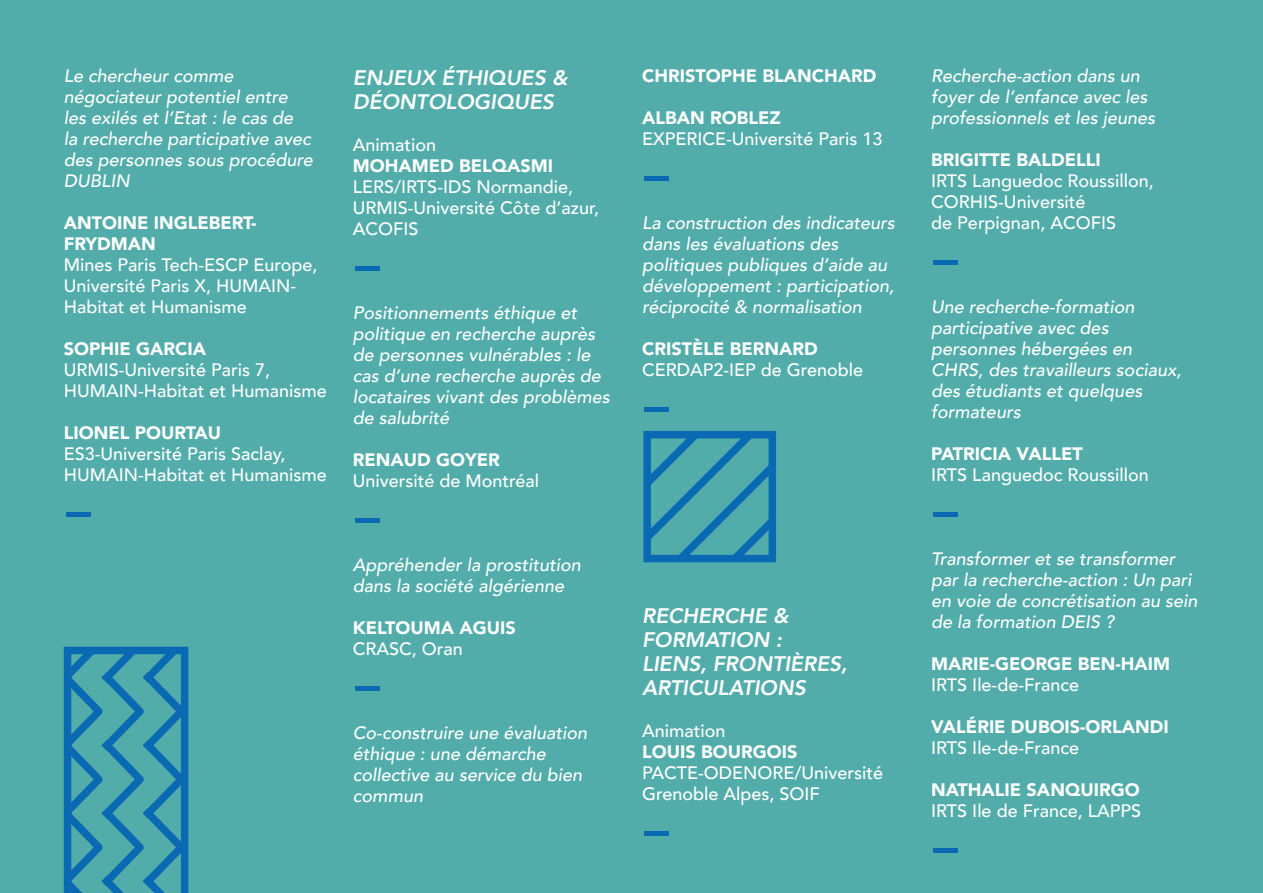
<style>
.page{position:relative;width:1263px;height:893px;background:#52adaa}
.page>*{position:absolute;margin:0;border:0;box-sizing:border-box;transform-origin:0 0}
.t1{font:900 34.65px "Avenir";color:#096ab3;scale:2.86 1}
.t2{font:italic 800 21px/24px "Avenir";color:#fff}
.t3{font:italic 500 18px/21px "Avenir";color:#fff}
.t4{font:500 18px/21px "Avenir";color:#fff}
.t5{font:900 18px/21px "Avenir";color:#fff}
</style>
<div class="page">
<svg style="left:63px;top:646px;width:126px;height:247px"></svg>
<svg style="left:643px;top:431px;width:133px;height:132px"></svg>
<p class="t3" style="left:64px;top:65px;width:251px">Le chercheur comme négociateur potentiel entre les exilés et l’Etat : le cas de<br>la recherche participative avec des personnes sous procédure<br>DUBLIN</p>
<p class="t5" style="left:64px;top:212px;width:194px">ANTOINE INGLEBERT-<br>FRYDMAN</p>
<p class="t4" style="left:64px;top:253px;width:255px">Mines Paris Tech-ESCP Europe,<br>Université Paris X, HUMAIN-<br>Habitat et Humanisme</p>
<p class="t5" style="left:64px;top:338px;width:144px">SOPHIE GARCIA</p>
<p class="t4" style="left:64px;top:358px;width:265px">URMIS-Université Paris 7,<br>HUMAIN-Habitat et Humanisme</p>
<p class="t5" style="left:64px;top:422px;width:159px">LIONEL POURTAU</p>
<p class="t4" style="left:64px;top:442px;width:265px">ES3-Université Paris Saclay,<br>HUMAIN-Habitat et Humanisme</p>
<h1 class="t1" style="left:64px;top:481px;width:12px">-</h1>
<p class="t2" style="left:353px;top:66px;width:216px">ENJEUX ÉTHIQUES &amp;<br>DÉONTOLOGIQUES</p>
<p class="t4" style="left:353px;top:133px;width:85px">Animation</p>
<p class="t5" style="left:353px;top:155px;width:202px">MOHAMED BELQASMI</p>
<p class="t4" style="left:353px;top:175px;width:248px">LERS/IRTS-IDS Normandie,<br>URMIS-Université Côte d’azur,<br>ACOFIS</p>
<h1 class="t1" style="left:353px;top:235px;width:12px">-</h1>
<p class="t3" style="left:353px;top:302px;width:258px">Positionnements éthique et politique en recherche auprès de personnes vulnérables : le cas d’une recherche auprès de locataires vivant des problèmes de salubrité</p>
<p class="t5" style="left:353px;top:449px;width:148px">RENAUD GOYER</p>
<p class="t4" style="left:353px;top:469px;width:188px">Université de Montréal</p>
<h1 class="t1" style="left:353px;top:487px;width:12px">-</h1>
<p class="t3" style="left:353px;top:554px;width:229px">Appréhender la prostitution dans la société algérienne</p>
<p class="t5" style="left:353px;top:617px;width:164px">KELTOUMA AGUIS</p>
<p class="t4" style="left:353px;top:637px;width:112px">CRASC, Oran</p>
<h1 class="t1" style="left:353px;top:655px;width:12px">-</h1>
<p class="t3" style="left:353px;top:722px;width:236px">Co-construire une évaluation éthique : une démarche collective au service du bien commun</p>
<p class="t5" style="left:642px;top:65px;width:236px">CHRISTOPHE BLANCHARD</p>
<p class="t5" style="left:642px;top:107px;width:140px">ALBAN ROBLEZ</p>
<p class="t4" style="left:642px;top:127px;width:242px">EXPERICE-Université Paris 13</p>
<h1 class="t1" style="left:642px;top:145px;width:12px">-</h1>
<p class="t3" style="left:642px;top:212px;width:254px">La construction des indicateurs dans les évaluations des politiques publiques d’aide au développement : participation, réciprocité &amp; normalisation</p>
<p class="t5" style="left:642px;top:338px;width:177px">CRISTÈLE BERNARD</p>
<p class="t4" style="left:642px;top:358px;width:223px">CERDAP2-IEP de Grenoble</p>
<h1 class="t1" style="left:642px;top:376px;width:12px">-</h1>
<p class="t2" style="left:642px;top:604px;width:207px">RECHERCHE &amp;<br>FORMATION :<br>LIENS, FRONTIÈRES,<br>ARTICULATIONS</p>
<p class="t4" style="left:642px;top:719px;width:85px">Animation</p>
<p class="t5" style="left:642px;top:741px;width:157px">LOUIS BOURGOIS</p>
<p class="t4" style="left:642px;top:761px;width:242px">PACTE-ODENORE/Université<br>Grenoble Alpes, SOIF</p>
<h1 class="t1" style="left:642px;top:800px;width:12px">-</h1>
<p class="t3" style="left:931px;top:65px;width:225px">Recherche-action dans un foyer de l’enfance avec les professionnels et les jeunes</p>
<p class="t5" style="left:931px;top:149px;width:171px">BRIGITTE BALDELLI</p>
<p class="t4" style="left:931px;top:169px;width:224px">IRTS Languedoc Roussillon,<br>CORHIS-Université<br>de Perpignan, ACOFIS</p>
<h1 class="t1" style="left:931px;top:229px;width:12px">-</h1>
<p class="t3" style="left:931px;top:296px;width:252px">Une recherche-formation participative avec des personnes hébergées en<br>CHRS, des travailleurs sociaux, des étudiants et quelques formateurs</p>
<p class="t5" style="left:931px;top:443px;width:153px">PATRICIA VALLET</p>
<p class="t4" style="left:931px;top:463px;width:219px">IRTS Languedoc Roussillon</p>
<h1 class="t1" style="left:931px;top:481px;width:12px">-</h1>
<p class="t3" style="left:931px;top:548px;width:268px">Transformer et se transformer par la recherche-action : Un pari en voie de concrétisation au sein de la formation DEIS ?</p>
<p class="t5" style="left:931px;top:653px;width:240px">MARIE-GEORGE BEN-HAIM</p>
<p class="t4" style="left:931px;top:673px;width:149px">IRTS Ile-de-France</p>
<p class="t5" style="left:931px;top:716px;width:239px">VALÉRIE DUBOIS-ORLANDI</p>
<p class="t4" style="left:931px;top:736px;width:149px">IRTS Ile-de-France</p>
<p class="t5" style="left:931px;top:779px;width:210px">NATHALIE SANQUIRGO</p>
<p class="t4" style="left:931px;top:799px;width:211px">IRTS Ile de France, LAPPS</p>
<h1 class="t1" style="left:931px;top:817px;width:12px">-</h1>
</div>
